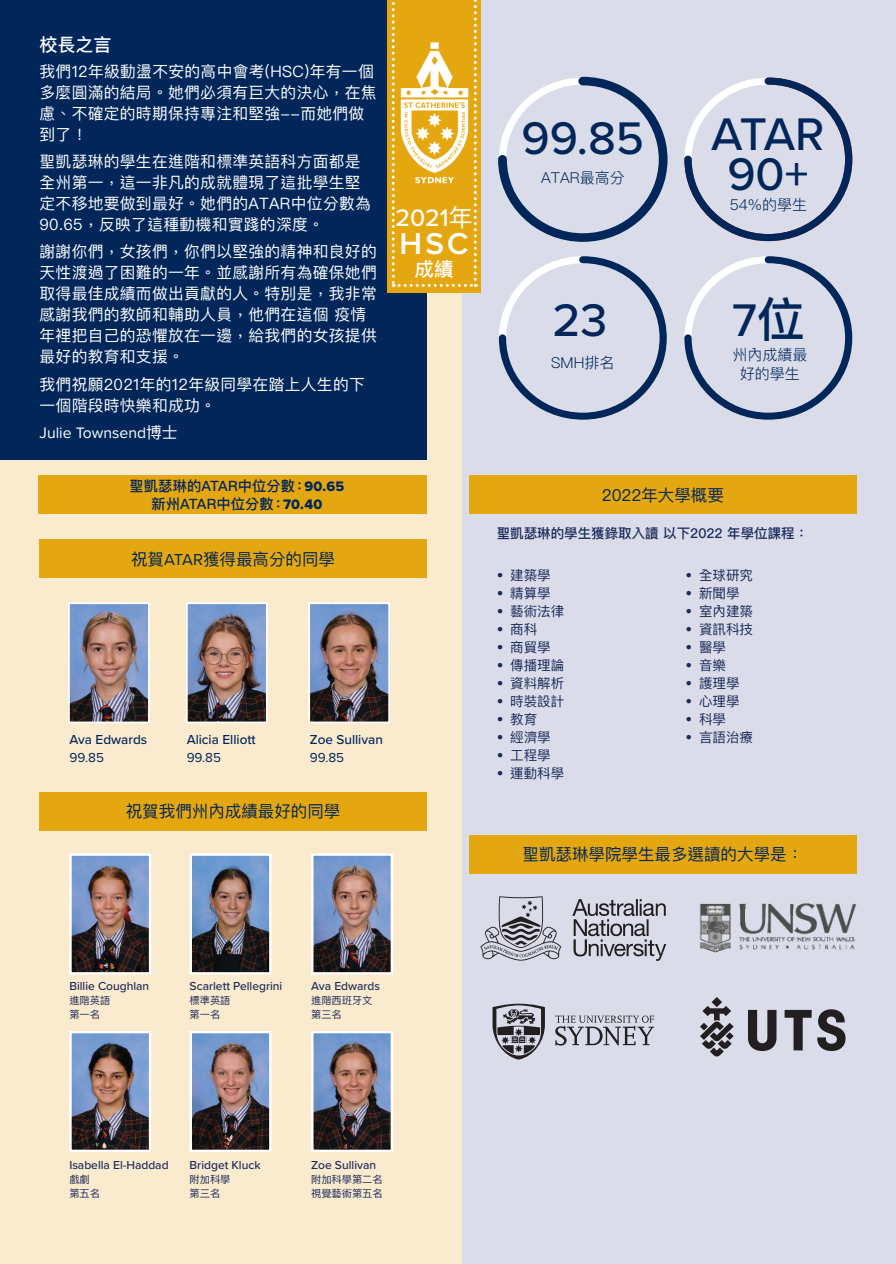
<style>
.page{position:relative;width:896px;height:1264px;background:#fff}
.page>*{position:absolute;margin:0;border:0;box-sizing:border-box;transform-origin:0 0}
.t1{font:500 47.4px/40.5px "Proxima Nova";color:#00265a;text-align:center}
.t2{font:600 31.35px "Proxima Nova";color:#fff}
.t3{font:500 24.75px "Proxima Nova";color:#fff}
.t4{font:500 19.5px "Ping Fang TC";color:#fff}
.t5{font:500 18px "Ping Fang TC";color:#fff}
.t6{font:16.5px "Ping Fang TC";color:#00265a}
.t7{font:15.75px/21px "Ping Fang TC";letter-spacing:.02em;color:#fff}
.t8{font:15.75px "Proxima Nova";color:#fff}
.t9{font:300 15px/19.5px "Ping Fang TC";color:#00265a;text-align:center}
.t10{font:500 14.25px/17.7px "Ping Fang TC";color:#00265a;text-align:center}
.t11{font:13.5px "Ping Fang TC";color:#1b2a58}
.t12{font:500 13.5px "Proxima Nova";color:#00265a}
.t13{font:500 13.5px "Ping Fang TC";color:#1b2a58}
.t14{font:13.5px "Proxima Nova";color:#00265a}
.t15{font:500 12px "Proxima Nova";color:#1b2a58}
.t16{font:10.2px/13.8px "Ping Fang TC";color:#1b2a58}
.s1{font-family:"Ping Fang TC"}
.s2{font-family:"Proxima Nova Extrabld";font-weight:400}
.s3{font-family:"Proxima Nova"}
.s4{font-family:"Ping Fang TC";font-weight:400;font-size:24px}
</style>
<div class="page">
<div style="left:435px;top:0;width:460px;height:1264px;background:#dadde9"></div>
<div style="left:0;top:0;width:461px;height:1264px;background:#faeace"></div>
<div style="left:0;top:0;width:426px;height:459px;background:#00265a"></div>
<div style="left:39px;top:475px;width:387px;height:39px;background:#e5a710"></div>
<svg style="left:684px;top:78px;width:168px;height:163px"></svg>
<svg style="left:498px;top:76px;width:170px;height:166px"></svg>
<svg style="left:684px;top:256px;width:168px;height:164px"></svg>
<svg style="left:499px;top:256px;width:167px;height:164px"></svg>
<div style="left:387px;top:0;width:94px;height:292px;background:#e5a710"></div>
<svg style="left:391px;top:0;width:85px;height:287px"></svg>
<img style="left:391px;top:42px;width:86px;height:148px">
<img style="left:72px;top:856px;width:76px;height:115px">
<div style="left:69px;top:853px;width:82px;height:121px;border:2px solid #fff"></div>
<img style="left:193px;top:856px;width:75px;height:115px">
<div style="left:190px;top:853px;width:81px;height:121px;border:2px solid #fff"></div>
<img style="left:72px;top:1034px;width:76px;height:115px">
<div style="left:69px;top:1031px;width:82px;height:121px;border:2px solid #fff"></div>
<img style="left:193px;top:1034px;width:75px;height:115px">
<div style="left:190px;top:1031px;width:81px;height:121px;border:2px solid #fff"></div>
<img style="left:314px;top:1034px;width:76px;height:115px">
<div style="left:311px;top:1031px;width:82px;height:121px;border:2px solid #fff"></div>
<img style="left:314px;top:856px;width:76px;height:115px">
<div style="left:311px;top:853px;width:82px;height:121px;border:2px solid #fff"></div>
<div style="left:40px;top:792px;width:386px;height:38px;background:#e5a710"></div>
<img style="left:189px;top:605px;width:76px;height:115px">
<div style="left:186px;top:602px;width:82px;height:121px;border:2px solid #fff"></div>
<img style="left:71px;top:605px;width:76px;height:115px">
<div style="left:68px;top:602px;width:82px;height:121px;border:2px solid #fff"></div>
<img style="left:311px;top:605px;width:76px;height:115px">
<div style="left:308px;top:602px;width:82px;height:121px;border:2px solid #fff"></div>
<div style="left:40px;top:539px;width:386px;height:38px;background:#e5a710"></div>
<div style="left:469px;top:475px;width:387px;height:39px;background:#e5a710"></div>
<div style="left:469px;top:835px;width:387px;height:38px;background:#e5a710"></div>
<svg style="left:784px;top:1010px;width:27px;height:40px"></svg>
<svg style="left:748px;top:1010px;width:28px;height:41px"></svg>
<svg style="left:817px;top:1009px;width:28px;height:42px"></svg>
<svg style="left:700px;top:997px;width:33px;height:60px"></svg>
<svg style="left:555px;top:1015px;width:99px;height:30px"></svg>
<svg style="left:492px;top:1004px;width:53px;height:55px"></svg>
<svg style="left:572px;top:899px;width:94px;height:62px"></svg>
<svg style="left:480px;top:896px;width:81px;height:64px"></svg>
<img style="left:700px;top:903px;width:157px;height:50px">
<p class="t5" style="left:40px;top:34px;width:73px">校長之言</p>
<p class="t7" style="left:40px;top:60px;width:339px">我們12年級動盪不安的高中會考(HSC)年有一個多麼圓滿的結局。她們必須有巨大的決心，在焦慮、不確定的時期保持專注和堅強--而她們做到了！</p>
<p class="t7" style="left:40px;top:151px;width:333px">聖凱瑟琳的學生在進階和標準英語科方面都是全州第一，這一非凡的成就體現了這批學生堅定不移地要做到最好。她們的ATAR中位分數為<br>90.65，反映了這種動機和實踐的深度。</p>
<p class="t7" style="left:40px;top:241px;width:339px">謝謝你們，女孩們，你們以堅強的精神和良好的天性渡過了困難的一年。並感謝所有為確保她們取得最佳成績而做出貢獻的人。特別是，我非常感謝我們的教師和輔助人員，他們在這個 疫情年裡把自己的恐懼放在一邊，給我們的女孩提供最好的教育和支援。</p>
<p class="t7" style="left:40px;top:373px;width:327px">我們祝願2021年的12年級同學在踏上人生的下一個階段時快樂和成功。</p>
<p class="t8" style="left:40px;top:421px;width:140px">Julie Townsend<span class="s1">博士</span></p>
<p class="t10" style="left:129px;top:477px;width:216px">聖凱瑟琳的ATAR中位分數：<span class="s2">90.65</span>新州ATAR中位分數：<span class="s2">70.40</span></p>
<p class="t6" style="left:131px;top:549px;width:205px">祝賀<span class="s3">ATAR</span>獲得最高分的同學</p>
<h3 class="t3" style="left:395px;top:200px;width:79px">2021<span class="s4">年</span></h3>
<h2 class="t2" style="left:399px;top:220px;width:70px">HSC</h2>
<p class="t4" style="left:414px;top:257px;width:40px">成績</p>
<p class="t12" style="left:70px;top:729px;width:79px">Ava Edwards</p>
<p class="t14" style="left:70px;top:747px;width:36px">99.85</p>
<p class="t12" style="left:187px;top:729px;width:70px">Alicia Elliott</p>
<p class="t14" style="left:187px;top:747px;width:36px">99.85</p>
<p class="t12" style="left:310px;top:729px;width:75px">Zoe Sullivan</p>
<p class="t14" style="left:310px;top:747px;width:36px">99.85</p>
<p class="t6" style="left:126px;top:801px;width:216px">祝賀我們州內成績最好的同學</p>
<h1 class="t1" style="left:521px;top:116px;width:124px">99.85</h1>
<p class="t9" style="left:541px;top:167px;width:85px">ATAR最高分</p>
<h1 class="t1" style="left:711px;top:112px;width:115px">ATAR<br>90+</h1>
<p class="t9" style="left:729px;top:195px;width:79px">54%的學生</p>
<h1 class="t1" style="left:732px;top:298px;width:74px">7<span class="s1">位</span></h1>
<h1 class="t1" style="left:552px;top:298px;width:56px">23</h1>
<p class="t9" style="left:551px;top:353px;width:65px">SMH排名</p>
<p class="t9" style="left:732px;top:344px;width:76px">州內成績最好的學生</p>
<p class="t6" style="left:601px;top:484px;width:124px">2022年大學概要</p>
<p class="t13" style="left:496px;top:525px;width:313px">聖凱瑟琳的學生獲錄取入讀 以下2022 年學位課程：</p>
<p class="t11" style="left:496px;top:566px;width:55px">• 建築學</p>
<p class="t11" style="left:496px;top:584px;width:55px">• 精算學</p>
<p class="t11" style="left:496px;top:602px;width:69px">• 藝術法律</p>
<p class="t11" style="left:496px;top:620px;width:42px">• 商科</p>
<p class="t11" style="left:496px;top:638px;width:55px">• 商貿學</p>
<p class="t11" style="left:496px;top:656px;width:69px">• 傳播理論</p>
<p class="t11" style="left:496px;top:674px;width:69px">• 資料解析</p>
<p class="t11" style="left:496px;top:692px;width:69px">• 時裝設計</p>
<p class="t11" style="left:496px;top:710px;width:42px">• 教育</p>
<p class="t11" style="left:496px;top:728px;width:55px">• 經濟學</p>
<p class="t11" style="left:496px;top:746px;width:55px">• 工程學</p>
<p class="t11" style="left:496px;top:764px;width:69px">• 運動科學</p>
<p class="t11" style="left:685px;top:566px;width:69px">• 全球研究</p>
<p class="t11" style="left:685px;top:584px;width:55px">• 新聞學</p>
<p class="t11" style="left:685px;top:602px;width:69px">• 室內建築</p>
<p class="t11" style="left:685px;top:620px;width:69px">• 資訊科技</p>
<p class="t11" style="left:685px;top:638px;width:42px">• 醫學</p>
<p class="t11" style="left:685px;top:656px;width:42px">• 音樂</p>
<p class="t11" style="left:685px;top:674px;width:55px">• 護理學</p>
<p class="t11" style="left:685px;top:692px;width:55px">• 心理學</p>
<p class="t11" style="left:685px;top:710px;width:42px">• 科學</p>
<p class="t11" style="left:685px;top:728px;width:69px">• 言語治療</p>
<p class="t6" style="left:522px;top:844px;width:282px">聖凱瑟琳學院學生最多選讀的大學是：</p>
<p class="t15" style="left:69px;top:977px;width:81px">Billie Coughlan</p>
<p class="t16" style="left:69px;top:993px;width:42px">進階英語第一名</p>
<p class="t15" style="left:190px;top:977px;width:94px">Scarlett Pellegrini</p>
<p class="t16" style="left:190px;top:993px;width:42px">標準英語第一名</p>
<p class="t15" style="left:311px;top:977px;width:70px">Ava Edwards</p>
<p class="t16" style="left:311px;top:993px;width:63px">進階西班牙文第三名</p>
<p class="t15" style="left:69px;top:1156px;width:101px">Isabella El-Haddad</p>
<p class="t16" style="left:69px;top:1172px;width:32px">戲劇第五名</p>
<p class="t15" style="left:190px;top:1156px;width:72px">Bridget Kluck</p>
<p class="t16" style="left:190px;top:1172px;width:42px">附加科學第三名</p>
<p class="t15" style="left:311px;top:1156px;width:66px">Zoe Sullivan</p>
<p class="t16" style="left:311px;top:1172px;width:73px">附加科學第二名視覺藝術第五名</p>
</div>
